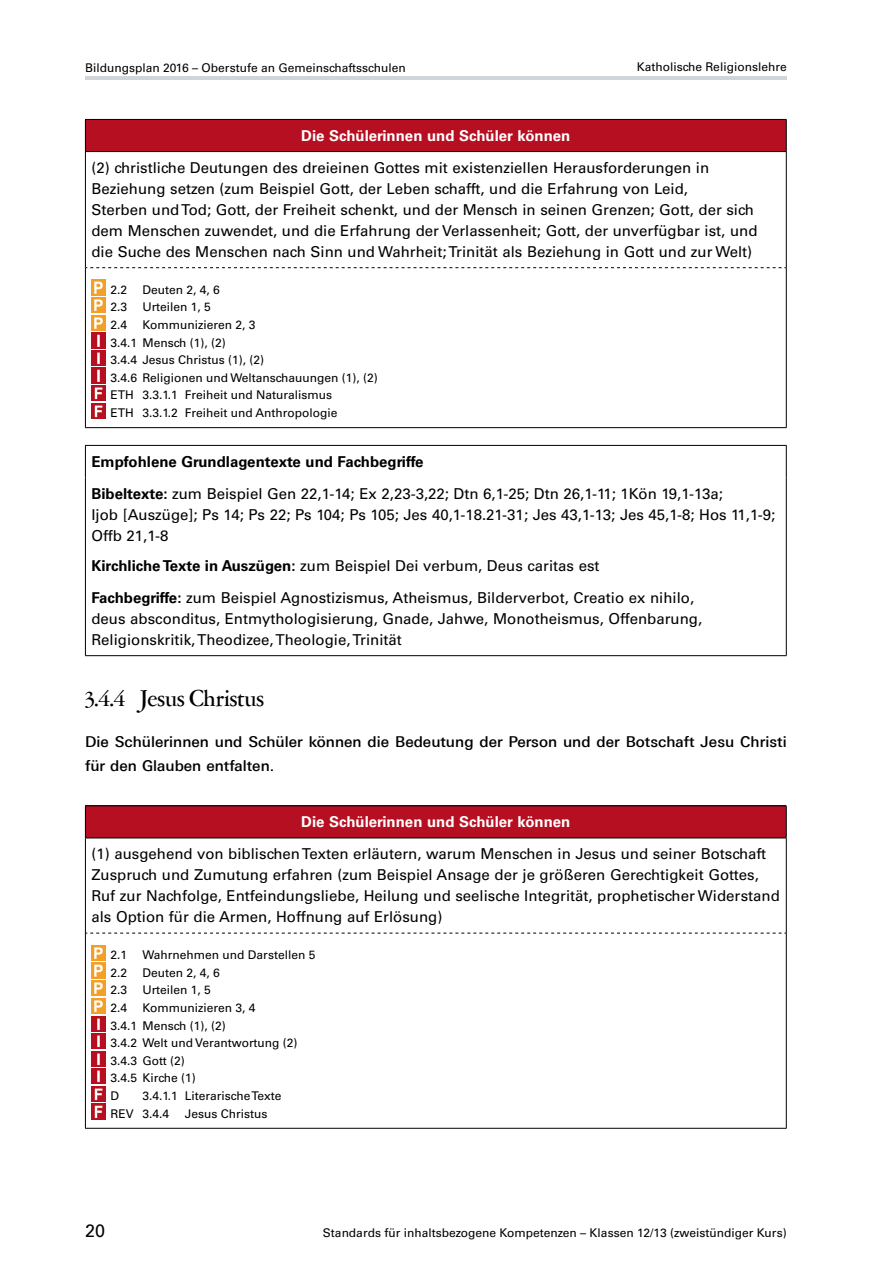
<style>
.page{position:relative;width:893px;height:1263px;background:#fff}
.page>*{position:absolute;margin:0;border:0;box-sizing:border-box;transform-origin:0 0}
.t1{font:500 25.5px "Garamont Amst SH";color:#000}
.t2{font:18px "Univers LT Std";color:#000}
.t3{font:15px/21px "Univers LT Std";color:#000}
.t4{font:500 15px/24px "Linotype Univers 530";color:#000}
.t5{font:700 15px "Univers LT Std";color:#fff}
.t6{font:12px/17.5px "Univers LT Std";color:#000}
.s1{font-weight:700}
</style>
<div class="page">
<hr style="left:85px;top:77px;width:702px;height:3px;background:#cfd5d8">
<div style="left:85px;top:119px;width:701px;height:33px;background:#b60f21"></div>
<hr style="left:85px;top:119px;width:702px;height:1px;background:#000">
<hr style="left:85px;top:120px;width:1px;height:31px;background:#000">
<hr style="left:786px;top:120px;width:1px;height:31px;background:#000">
<hr style="left:85px;top:151px;width:702px;height:1px;background:#000">
<hr style="left:85px;top:152px;width:1px;height:116px;background:#000">
<hr style="left:786px;top:152px;width:1px;height:116px;background:#000">
<svg style="left:86px;top:267px;width:700px;height:1px"></svg>
<hr style="left:85px;top:268px;width:1px;height:159px;background:#000">
<hr style="left:786px;top:268px;width:1px;height:159px;background:#000">
<hr style="left:85px;top:427px;width:702px;height:1px;background:#000">
<img style="left:91px;top:280px;width:14px;height:15px">
<img style="left:91px;top:297px;width:14px;height:16px">
<img style="left:91px;top:315px;width:14px;height:15px">
<img style="left:91px;top:333px;width:14px;height:15px">
<img style="left:91px;top:350px;width:14px;height:16px">
<img style="left:91px;top:368px;width:14px;height:15px">
<img style="left:91px;top:385px;width:14px;height:16px">
<img style="left:91px;top:403px;width:14px;height:15px">
<hr style="left:85px;top:445px;width:702px;height:1px;background:#000">
<hr style="left:85px;top:446px;width:1px;height:31px;background:#000">
<hr style="left:786px;top:446px;width:1px;height:31px;background:#000">
<hr style="left:85px;top:477px;width:1px;height:178px;background:#000">
<hr style="left:786px;top:477px;width:1px;height:178px;background:#000">
<hr style="left:85px;top:655px;width:702px;height:1px;background:#000">
<div style="left:85px;top:806px;width:701px;height:32px;background:#b60f21"></div>
<hr style="left:85px;top:805px;width:702px;height:1px;background:#000">
<hr style="left:85px;top:806px;width:1px;height:31px;background:#000">
<hr style="left:786px;top:806px;width:1px;height:31px;background:#000">
<hr style="left:85px;top:837px;width:702px;height:1px;background:#000">
<hr style="left:85px;top:838px;width:1px;height:95px;background:#000">
<hr style="left:786px;top:838px;width:1px;height:95px;background:#000">
<svg style="left:86px;top:933px;width:700px;height:1px"></svg>
<hr style="left:85px;top:933px;width:1px;height:195px;background:#000">
<hr style="left:786px;top:933px;width:1px;height:195px;background:#000">
<hr style="left:85px;top:1128px;width:702px;height:1px;background:#000">
<img style="left:91px;top:945px;width:14px;height:15px">
<img style="left:91px;top:963px;width:14px;height:15px">
<img style="left:91px;top:981px;width:14px;height:15px">
<img style="left:91px;top:998px;width:14px;height:16px">
<img style="left:91px;top:1016px;width:14px;height:15px">
<img style="left:91px;top:1033px;width:14px;height:16px">
<img style="left:91px;top:1051px;width:14px;height:15px">
<img style="left:91px;top:1068px;width:14px;height:16px">
<img style="left:91px;top:1086px;width:14px;height:15px">
<img style="left:91px;top:1104px;width:14px;height:15px">
<p class="t6" style="left:85px;top:59px;width:322px">Bildungsplan 2016 – Oberstufe an Gemeinschaftsschulen</p>
<p class="t6" style="left:637px;top:58px;width:151px">Katholische Religionslehre</p>
<p class="t5" style="left:301px;top:127px;width:271px">Die Schülerinnen und Schüler können</p>
<p class="t3" style="left:91px;top:157px;width:668px">(2) christliche Deutungen des dreieinen Gottes mit existenziellen Herausforderungen in Beziehung setzen (zum Beispiel Gott, der Leben schafft, und die Erfahrung von Leid,<br>Sterben und Tod; Gott, der Freiheit schenkt, und der Mensch in seinen Grenzen; Gott, der sich dem Menschen zuwendet, und die Erfahrung der Verlassenheit; Gott, der unverfügbar ist, und die Suche des Menschen nach Sinn und Wahrheit; Trinität als Beziehung in Gott und zur Welt)</p>
<p class="t6" style="left:111px;top:281px;width:18px">2.2</p>
<p class="t6" style="left:142px;top:281px;width:79px">Deuten 2, 4, 6</p>
<p class="t6" style="left:111px;top:298px;width:18px">2.3</p>
<p class="t6" style="left:142px;top:298px;width:70px">Urteilen 1, 5</p>
<p class="t6" style="left:111px;top:316px;width:18px">2.4</p>
<p class="t6" style="left:111px;top:316px;width:269px;text-indent:32px">Kommunizieren 2, 3<br>3.4.1 Mensch (1), (2)<br>3.4.4 Jesus Christus (1), (2)<br>3.4.6 Religionen und Weltanschauungen (1), (2)<br>ETH 3.3.1.1 Freiheit und Naturalismus<br>ETH 3.3.1.2 Freiheit und Anthropologie</p>
<p class="t3" style="left:91px;top:446px;width:633px;line-height:32.1px"><span class="s1">Empfohlene Grundlagentexte und Fachbegriffe<br>Bibeltexte:</span> zum Beispiel Gen 22,1-14; Ex 2,23-3,22; Dtn 6,1-25; Dtn 26,1-11; 1Kön 19,1-13a;</p>
<p class="t3" style="left:91px;top:504px;width:685px">Ijob [Auszüge]; Ps 14; Ps 22; Ps 104; Ps 105; Jes 40,1-18.21-31; Jes 43,1-13; Jes 45,1-8; Hos 11,1-9;<br>Offb 21,1-8</p>
<p class="t3" style="left:91px;top:549px;width:604px;line-height:32.5px"><span class="s1">Kirchliche Texte in Auszügen:</span> zum Beispiel Dei verbum, Deus caritas est<br><span class="s1">Fachbegriffe:</span> zum Beispiel Agnostizismus, Atheismus, Bilderverbot, Creatio ex nihilo,</p>
<p class="t3" style="left:91px;top:608px;width:612px">deus absconditus, Entmythologisierung, Gnade, Jahwe, Monotheismus, Offenbarung,<br>Religionskritik, Theodizee, Theologie, Trinität</p>
<h1 class="t1" style="left:85px;top:686px;width:180px">3.4.4 Jesus Christus</h1>
<p class="t4" style="left:85px;top:730px;width:703px">Die Schülerinnen und Schüler können die Bedeutung der Person und der Botschaft Jesu Christi für den Glauben entfalten.</p>
<p class="t5" style="left:301px;top:813px;width:271px">Die Schülerinnen und Schüler können</p>
<p class="t3" style="left:91px;top:844px;width:690px">(1) ausgehend von biblischen Texten erläutern, warum Menschen in Jesus und seiner Botschaft Zuspruch und Zumutung erfahren (zum Beispiel Ansage der je größeren Gerechtigkeit Gottes, Ruf zur Nachfolge, Entfeindungsliebe, Heilung und seelische Integrität, prophetischer Widerstand als Option für die Armen, Hoffnung auf Erlösung)</p>
<p class="t6" style="left:111px;top:946px;width:18px">2.1</p>
<p class="t6" style="left:142px;top:946px;width:174px">Wahrnehmen und Darstellen 5</p>
<p class="t6" style="left:111px;top:964px;width:18px">2.2</p>
<p class="t6" style="left:142px;top:964px;width:79px">Deuten 2, 4, 6</p>
<p class="t6" style="left:111px;top:981px;width:18px">2.3</p>
<p class="t6" style="left:142px;top:981px;width:70px">Urteilen 1, 5</p>
<p class="t6" style="left:111px;top:999px;width:18px">2.4</p>
<p class="t6" style="left:111px;top:999px;width:188px;text-indent:32px">Kommunizieren 3, 4<br>3.4.1 Mensch (1), (2)<br>3.4.2 Welt und Verantwortung (2)<br>3.4.3 Gott (2)<br>3.4.5 Kirche (1)<br>D</p>
<p class="t6" style="left:111px;top:1087px;width:172px;text-indent:32px">3.4.1.1 Literarische Texte<br>REV 3.4.4</p>
<p class="t6" style="left:185px;top:1105px;width:84px">Jesus Christus</p>
<p class="t2" style="left:85px;top:1220px;width:22px">20</p>
<p class="t6" style="left:323px;top:1224px;width:465px">Standards für inhaltsbezogene Kompetenzen – Klassen 12/13 (zweistündiger Kurs)</p>
</div>
